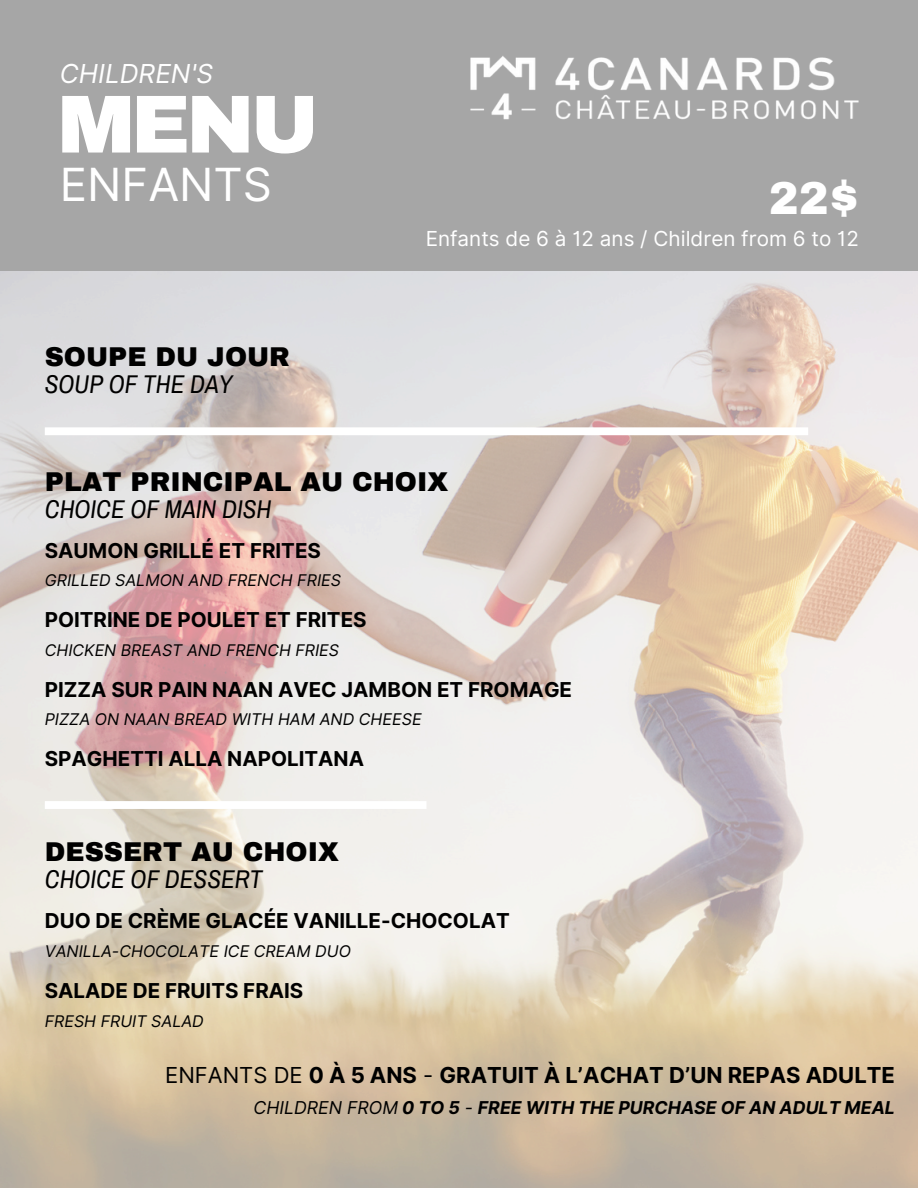
<style>
.page{position:relative;width:918px;height:1188px;background:#fff}
.page>*{position:absolute;margin:0;border:0;box-sizing:border-box;transform-origin:0 0}
.t1{font:900 82.2px "Archivo";color:#fff}
.t2{font:45.75px "Inter";color:#fff}
.t3{font:900 45px "Archivo";color:#fff}
.t4{font:900 26.55px "Archivo";color:#000}
.t5{font:italic 26.1px "Inter";color:#fff}
.t6{font:italic 25.05px "Archivo Narrow";color:#000}
.t7{font:700 22.05px "Inter";color:#000}
.t8{font:20.7px "Inter";color:#fff}
.t9{font:700 20.55px "Inter";color:#000}
.t10{font:italic 700 17.7px "Inter";color:#000}
.t11{font:italic 16.05px "Inter";color:#000}
.s1{font-weight:400}
</style>
<div class="page">
<img style="left:0;top:270px;width:918px;height:918px">
<div style="left:0;top:0;width:918px;height:270px;background:#a6a6a6"></div>
<img style="left:470px;top:56px;width:389px;height:64px">
<div style="left:45px;top:427px;width:763px;height:8px;background:#fff"></div>
<div style="left:45px;top:801px;width:382px;height:8px;background:#fff"></div>
<h3 class="t5" style="left:60px;top:58px;width:155px">CHILDREN'S</h3>
<h1 class="t1" style="left:57px;top:80px;width:263px">MENU</h1>
<p class="t2" style="left:60px;top:157px;width:214px">ENFANTS</p>
<p class="t4" style="left:45px;top:343px;width:247px">SOUPE DU JOUR</p>
<p class="t6" style="left:45px;top:371px;width:189px">SOUP OF THE DAY</p>
<h3 class="t3" style="left:769px;top:175px;width:92px">22$</h3>
<h2 class="t8" style="left:426px;top:226px;width:435px">Enfants de 6 à 12 ans / Children from 6 to 12</h2>
<h4 class="t4" style="left:45px;top:468px;width:405px">PLAT PRINCIPAL AU CHOIX</h4>
<h4 class="t6" style="left:45px;top:496px;width:228px">CHOICE OF MAIN DISH</h4>
<h2 class="t9" style="left:45px;top:538px;width:278px">SAUMON GRILLÉ ET FRITES</h2>
<h2 class="t11" style="left:45px;top:571px;width:298px">GRILLED SALMON AND FRENCH FRIES</h2>
<h6 class="t9" style="left:45px;top:608px;width:323px">POITRINE DE POULET ET FRITES</h6>
<h3 class="t11" style="left:45px;top:640px;width:296px">CHICKEN BREAST AND FRENCH FRIES</h3>
<h3 class="t9" style="left:45px;top:677px;width:529px">PIZZA SUR PAIN NAAN AVEC JAMBON ET FROMAGE</h3>
<h3 class="t11" style="left:45px;top:710px;width:378px">PIZZA ON NAAN BREAD WITH HAM AND CHEESE</h3>
<h5 class="t9" style="left:45px;top:746px;width:321px">SPAGHETTI ALLA NAPOLITANA</h5>
<p class="t4" style="left:45px;top:838px;width:295px">DESSERT AU CHOIX</p>
<p class="t6" style="left:45px;top:866px;width:219px">CHOICE OF DESSERT</p>
<h5 class="t9" style="left:45px;top:908px;width:466px">DUO DE CRÈME GLACÉE VANILLE-CHOCOLAT</h5>
<h5 class="t11" style="left:45px;top:942px;width:308px">VANILLA-CHOCOLATE ICE CREAM DUO</h5>
<h5 class="t9" style="left:45px;top:978px;width:260px">SALADE DE FRUITS FRAIS</h5>
<h5 class="t11" style="left:45px;top:1011px;width:160px">FRESH FRUIT SALAD</h5>
<p class="t7" style="left:165px;top:1062px;width:731px"><span class="s1">ENFANTS DE</span> 0 À 5 ANS <span class="s1">-</span> GRATUIT À L’ACHAT D’UN REPAS ADULTE</p>
<h5 class="t10" style="left:254px;top:1097px;width:643px"><span class="s1">CHILDREN FROM</span> 0 TO 5 <span class="s1">-</span> FREE WITH THE PURCHASE OF AN ADULT MEAL</h5>
</div>
